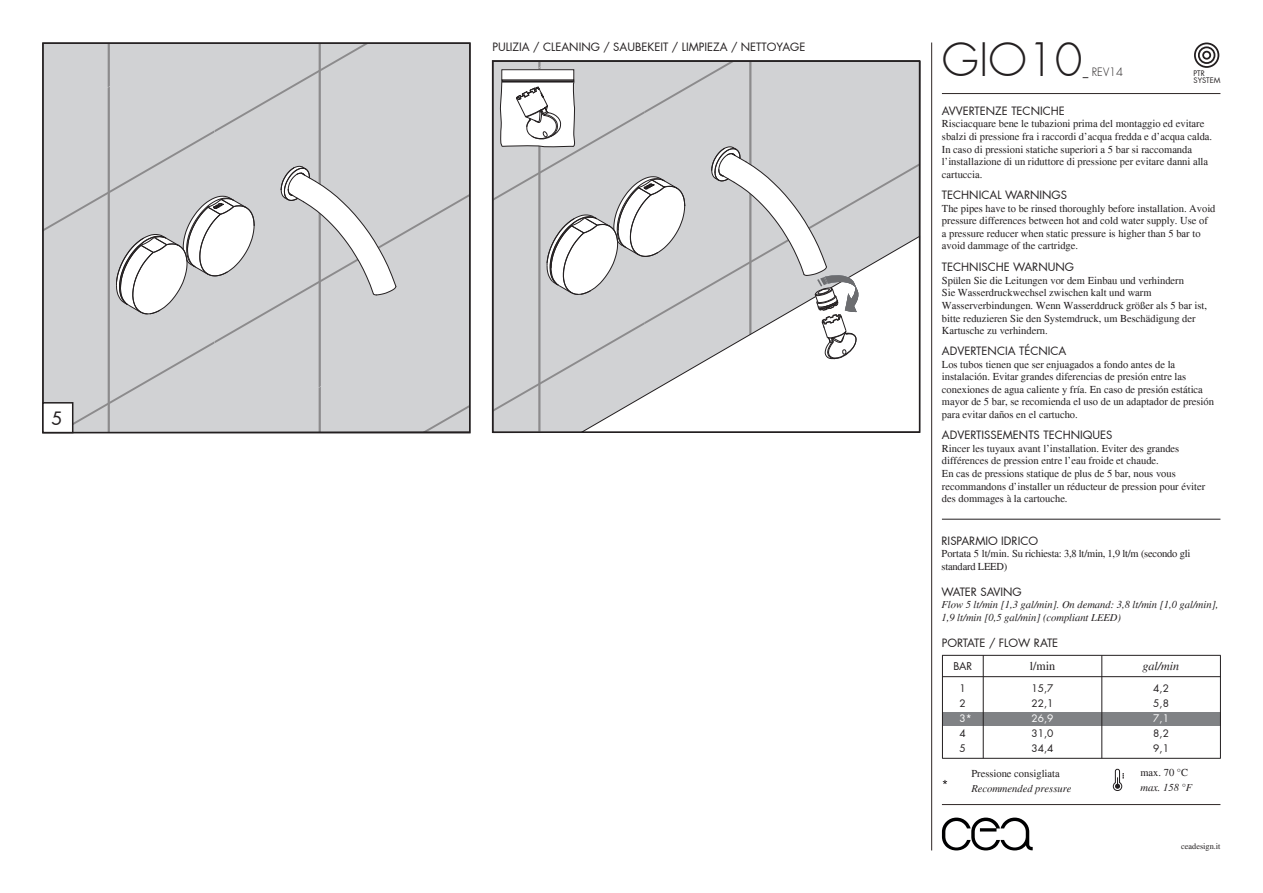
<style>
.page{position:relative;width:1263px;height:893px;background:#fff}
.page>*{position:absolute;margin:0;border:0;box-sizing:border-box;transform-origin:0 0}
.t1{font:300 45px "Futura";color:#231f20}
.t2{font:18px "Futura";color:#231f20}
.t3{font:italic 12px "Times";color:#231f20}
.t4{font:12px "Times";color:#231f20}
.t5{font:11.25px "Futura";color:#231f20}
.t6{font:300 11.25px "Futura";color:#231f20}
.t7{font:10.5px/12.6px "Times";color:#231f20}
.t8{font:italic 10.5px/12.6px "Times";color:#231f20}
.t9{font:10.5px/12.6px "Times";letter-spacing:-.02em;color:#231f20}
.t10{font:10.5px "Futura";color:#231f20}
.t11{font:10.2px/15px "Futura";color:#231f20}
.t12{font:10.2px "Futura";color:#fff}
.t13{font:8.25px "Times";color:#231f20}
.t14{font:7.5px "Futura";color:#231f20}
</style>
<div class="page">
<svg style="left:1112px;top:768px;width:12px;height:23px"></svg>
<svg style="left:943px;top:780px;width:4px;height:4px"></svg>
<svg style="left:942px;top:818px;width:91px;height:32px"></svg>
<hr style="left:931px;top:43px;width:1px;height:807px;background:#2e2625">
<hr style="left:942px;top:93px;width:278px;height:1px;background:#2e2625">
<hr style="left:942px;top:804px;width:278px;height:1px;background:#2e2625">
<div style="left:942px;top:712px;width:279px;height:13px;background:#808285"></div>
<hr style="left:942px;top:676px;width:279px;height:1px;background:#231f20">
<hr style="left:942px;top:655px;width:279px;height:1px;background:#231f20">
<hr style="left:942px;top:758px;width:279px;height:1px;background:#231f20">
<hr style="left:983px;top:655px;width:1px;height:103px;background:#231f20">
<hr style="left:942px;top:655px;width:1px;height:103px;background:#231f20">
<hr style="left:1101px;top:655px;width:1px;height:103px;background:#231f20">
<hr style="left:1220px;top:655px;width:1px;height:103px;background:#231f20">
<hr style="left:942px;top:519px;width:278px;height:1px;background:#231f20">
<svg style="left:1194px;top:42px;width:26px;height:26px"></svg>
<div style="left:493px;top:61px;width:426px;height:371px;background:#d1d2d4"></div>
<svg style="left:579px;top:237px;width:338px;height:193px"></svg>
<div style="left:43px;top:43px;width:427px;height:390px;background:#d1d2d4"></div>
<div style="left:502px;top:70px;width:72px;height:10px;background:#fff"></div>
<div style="left:502px;top:80px;width:72px;height:1px;border:1px solid #231f20"></div>
<div style="left:502px;top:81px;width:72px;height:2px;border:1px solid #231f20"></div>
<svg style="left:499px;top:82px;width:76px;height:66px;background:#e1e1e1"></svg>
<svg style="left:547px;top:176px;width:139px;height:119px"></svg>
<svg style="left:711px;top:146px;width:150px;height:213px"></svg>
<svg style="left:116px;top:196px;width:139px;height:119px"></svg>
<svg style="left:281px;top:166px;width:115px;height:129px"></svg>
<div style="left:42px;top:42px;width:429px;height:391px;border:2px solid #231f20"></div>
<div style="left:492px;top:60px;width:428px;height:373px;border:2px solid #231f20"></div>
<div style="left:43px;top:403px;width:30px;height:30px;background:#fff"></div>
<div style="left:42px;top:402px;width:31px;height:31px;border:2px solid #231f20"></div>
<p class="t2" style="left:51px;top:407px;width:13px">5</p>
<p class="t5" style="left:492px;top:40px;width:315px">PULIZIA / CLEANING / SAUBEKEIT / LIMPIEZA / NETTOYAGE</p>
<p class="t1" style="left:942px;top:31px;width:142px">GIO10</p>
<p class="t6" style="left:1083px;top:65px;width:42px">_ REV14</p>
<p class="t5" style="left:942px;top:103px;width:124px">AVVERTENZE TECNICHE</p>
<p class="t14" style="left:1193px;top:68px;width:13px">PTR</p>
<p class="t14" style="left:1193px;top:76px;width:28px">SYSTEM</p>
<p class="t7" style="left:942px;top:118px;width:272px">Risciacquare bene le tubazioni prima del montaggio ed evitare sbalzi di pressione fra i raccordi d’acqua fredda e d’acqua calda.<br>In caso di pressioni statiche superiori a 5 bar si raccomanda l’installazione di un riduttore di pressione per evitare danni alla cartuccia.</p>
<p class="t7" style="left:942px;top:202px;width:275px">The pipes have to be rinsed thoroughly before installation. Avoid pressure differences between hot and cold water supply. Use of<br>a pressure reducer when static pressure is higher than 5 bar to avoid dammage of the cartridge.</p>
<p class="t7" style="left:942px;top:274px;width:267px">Spülen Sie die Leitungen vor dem Einbau und verhindern<br>Sie Wasserdruckwechsel zwischen kalt und warm Wasserverbindungen. Wenn Wasserddruck größer als 5 bar ist, bitte reduzieren Sie den Systemdruck, um Beschädigung der Kartusche zu verhindern.</p>
<p class="t7" style="left:942px;top:358px;width:274px">Los tubos tienen que ser enjuagados a fondo antes de la instalación. Evitar grandes diferencias de presión entre las conexiones de agua caliente y fría. En caso de presión estática mayor de 5 bar, se recomienda el uso de un adaptador de presión para evitar daños en el cartucho.</p>
<p class="t7" style="left:942px;top:442px;width:265px">Rincer les tuyaux avant l’installation. Eviter des grandes différences de pression entre l’eau froide et chaude.<br>En cas de pressions statique de plus de 5 bar, nous vous recommandons d’installer un réducteur de pression pour éviter des dommages à la cartouche.</p>
<p class="t5" style="left:942px;top:187px;width:127px">TECHNICAL WARNINGS</p>
<p class="t5" style="left:942px;top:259px;width:134px">TECHNISCHE WARNUNG</p>
<p class="t5" style="left:942px;top:344px;width:126px">ADVERTENCIA TÉCNICA</p>
<p class="t5" style="left:942px;top:428px;width:172px">ADVERTISSEMENTS TECHNIQUES</p>
<p class="t5" style="left:941px;top:533px;width:98px">RISPARMIO IDRICO</p>
<p class="t9" style="left:941px;top:547px;width:250px">Portata 5 lt/min. Su richiesta: 3,8 lt/min, 1,9 lt/m (secondo gli standard LEED)</p>
<p class="t5" style="left:941px;top:584px;width:82px">WATER SAVING</p>
<p class="t8" style="left:941px;top:598px;width:278px">Flow 5 lt/min [1,3 gal/min]. On demand: 3,8 lt/min [1,0 gal/min],<br>1,9 lt/min [0,5 gal/min] (compliant LEED)</p>
<p class="t5" style="left:942px;top:635px;width:118px">PORTATE / FLOW RATE</p>
<p class="t10" style="left:953px;top:659px;width:20px">BAR</p>
<p class="t4" style="left:1030px;top:659px;width:27px">l/min</p>
<p class="t3" style="left:1142px;top:659px;width:38px">gal/min</p>
<p class="t11" style="left:959px;top:681px;width:8px">1<br>2</p>
<p class="t12" style="left:959px;top:712px;width:14px">3*</p>
<p class="t11" style="left:959px;top:726px;width:8px">4<br>5</p>
<p class="t11" style="left:1153px;top:681px;width:17px">4,2</p>
<p class="t11" style="left:1153px;top:696px;width:17px">5,8</p>
<p class="t12" style="left:1153px;top:712px;width:17px">7,1</p>
<p class="t11" style="left:1153px;top:726px;width:17px">8,2</p>
<p class="t11" style="left:1153px;top:741px;width:17px">9,1</p>
<p class="t11" style="left:1031px;top:681px;width:23px">15,7</p>
<p class="t11" style="left:1031px;top:696px;width:23px">22,1</p>
<p class="t12" style="left:1031px;top:712px;width:23px">26,9</p>
<p class="t11" style="left:1031px;top:726px;width:23px">31,0</p>
<p class="t11" style="left:1031px;top:741px;width:23px">34,4</p>
<p class="t7" style="left:971px;top:767px;width:90px">Pressione consigliata</p>
<p class="t8" style="left:971px;top:783px;width:102px">Recommended pressure</p>
<p class="t7" style="left:1140px;top:766px;width:49px">max. 70 °C</p>
<p class="t8" style="left:1140px;top:781px;width:53px">max. 158 °F</p>
<p class="t13" style="left:1181px;top:841px;width:41px">ceadesign.it</p>
</div>
